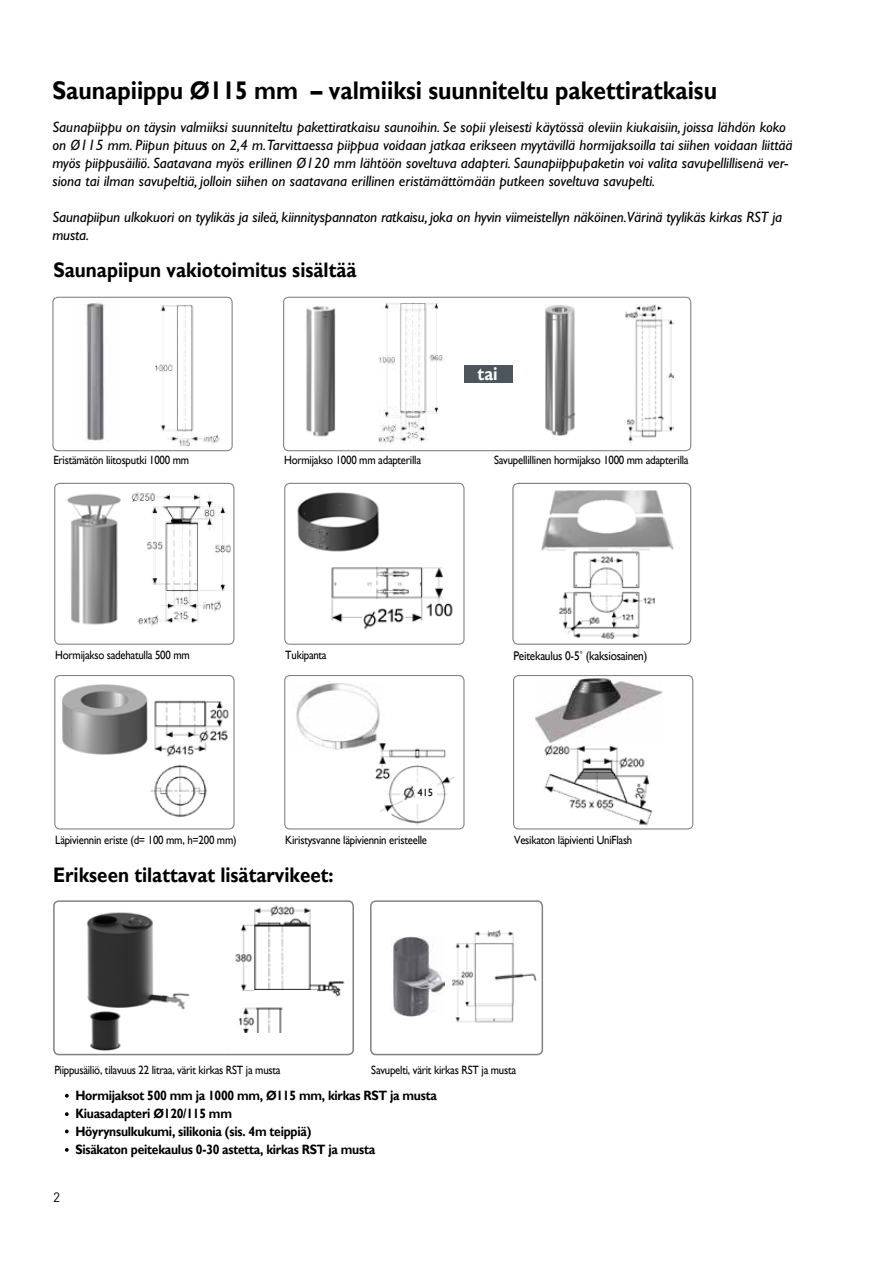
<style>
.page{position:relative;width:893px;height:1263px;background:#fff}
.page>*{position:absolute;margin:0;border:0;box-sizing:border-box;transform-origin:0 0}
.t1{font:700 25.5px "Gill Sans";color:#000;scale:.9 1}
.t2{font:700 21px "Gill Sans";color:#000;scale:.9 1}
.t3{font:700 18.3px "Gill Sans";color:#fff;scale:.9 1}
.t4{font:italic 15px/18px "Gill Sans";color:#000}
.t5{font:700 13.5px/18px "Gill Sans";letter-spacing:-.02em;color:#000;scale:.9 1}
.t6{font:13.5px "DIN";color:#000}
.t7{font:12.6px "Gill Sans";letter-spacing:-.02em;color:#000;scale:.9 1}
.t8{font:12px "Gill Sans";letter-spacing:-.02em;color:#000;scale:.9 1}
.t9{font:10.5px "Gill Sans";color:#000}
</style>
<div class="page">
<div style="left:284px;top:675px;width:180px;height:154px;border:1px solid #818181;border-radius:5px"></div>
<img style="left:296px;top:683px;width:84px;height:67px">
<img style="left:373px;top:743px;width:82px;height:82px">
<div style="left:416px;top:785px;width:21px;height:17px;background:#fff"></div>
<div style="left:513px;top:675px;width:180px;height:154px;border:1px solid #818181;border-radius:5px"></div>
<img style="left:544px;top:746px;width:109px;height:79px">
<img style="left:535px;top:678px;width:128px;height:65px">
<div style="left:54px;top:675px;width:181px;height:154px;border:1px solid #818181;border-radius:5px"></div>
<img style="left:150px;top:700px;width:79px;height:118px">
<img style="left:62px;top:684px;width:86px;height:71px">
<div style="left:54px;top:483px;width:180px;height:162px;border:1px solid #818181;border-radius:5px"></div>
<img style="left:67px;top:494px;width:54px;height:131px">
<img style="left:132px;top:488px;width:101px;height:140px">
<div style="left:52px;top:297px;width:181px;height:154px;border:1px solid #818181;border-radius:5px"></div>
<img style="left:86px;top:302px;width:18px;height:139px">
<img style="left:155px;top:304px;width:65px;height:142px">
<div style="left:284px;top:483px;width:180px;height:162px;border:1px solid #818181;border-radius:5px"></div>
<img style="left:331px;top:566px;width:122px;height:63px">
<img style="left:297px;top:492px;width:82px;height:60px">
<img style="left:541px;top:490px;width:133px;height:61px">
<div style="left:512px;top:483px;width:179px;height:162px;border:1px solid #818181;border-radius:5px"></div>
<img style="left:559px;top:551px;width:95px;height:88px">
<div style="left:283px;top:297px;width:408px;height:154px;border:1px solid #818181;border-radius:5px"></div>
<img style="left:378px;top:302px;width:68px;height:143px">
<img style="left:306px;top:306px;width:30px;height:131px">
<svg style="left:65px;top:1094px;width:4px;height:4px"></svg>
<svg style="left:65px;top:1129px;width:4px;height:4px"></svg>
<svg style="left:65px;top:1112px;width:4px;height:4px"></svg>
<svg style="left:65px;top:1148px;width:4px;height:4px"></svg>
<div style="left:370px;top:900px;width:173px;height:155px;border:2px solid #818181;border-radius:5px"></div>
<img style="left:452px;top:930px;width:85px;height:93px">
<img style="left:391px;top:936px;width:53px;height:80px">
<img style="left:227px;top:905px;width:118px;height:144px">
<img style="left:60px;top:912px;width:137px;height:144px">
<div style="left:53px;top:900px;width:301px;height:155px;border:2px solid #818181;border-radius:5px"></div>
<div style="left:223px;top:1034px;width:63px;height:14px;background:#fff"></div>
<div style="left:254px;top:990px;width:62px;height:15px;background:#fff"></div>
<div style="left:286px;top:1004px;width:32px;height:14px;background:#fff"></div>
<img style="left:625px;top:304px;width:49px;height:140px">
<img style="left:545px;top:305px;width:30px;height:131px">
<div style="left:464px;top:365px;width:49px;height:18px;background:#4c565c"></div>
<h1 class="t1" style="left:52px;top:75px;width:740px">Saunapiippu Ø115 mm – valmiiksi suunniteltu pakettiratkaisu</h1>
<p class="t4" style="left:52px;top:118px;width:742px">Saunapiippu on täysin valmiiksi suunniteltu pakettiratkaisu saunoihin. Se sopii yleisesti käytössä oleviin kiukaisiin, joissa lähdön koko on Ø115 mm. Piipun pituus on 2,4 m.Tarvittaessa piippua voidaan jatkaa erikseen myytävillä hormijaksoilla tai siihen voidaan liittää myös piippusäiliö. Saatavana myös erillinen Ø120 mm lähtöön soveltuva adapteri. Saunapiippupaketin voi valita savupellillisenä ver&shy;siona tai ilman savupeltiä, jolloin siihen on saatavana erillinen eristämättömään putkeen soveltuva savupelti.</p>
<p class="t4" style="left:52px;top:208px;width:731px">Saunapiipun ulkokuori on tyylikäs ja sileä, kiinnityspannaton ratkaisu, joka on hyvin viimeistellyn näköinen.Värinä tyylikäs kirkas RST ja musta.</p>
<h2 class="t2" style="left:53px;top:258px;width:338px">Saunapiipun vakiotoimitus sisältää</h2>
<p class="t8" style="left:53px;top:453px;width:152px">Eristämätön liitosputki 1000 mm</p>
<p class="t8" style="left:55px;top:648px;width:151px">Hormijakso sadehatulla 500 mm</p>
<p class="t3" style="left:478px;top:363px;width:24px">tai</p>
<p class="t8" style="left:284px;top:453px;width:154px">Hormijakso 1000 mm adapterilla</p>
<p class="t8" style="left:494px;top:453px;width:218px">Savupellillinen hormijakso 1000 mm adapterilla</p>
<p class="t8" style="left:285px;top:648px;width:47px">Tukipanta</p>
<p class="t7" style="left:513px;top:648px;width:150px">Peitekaulus 0-5˚ (kaksiosainen)</p>
<p class="t9" style="left:417px;top:786px;width:17px">415</p>
<p class="t8" style="left:55px;top:833px;width:203px">Läpiviennin eriste (d= 100 mm, h=200 mm)</p>
<p class="t8" style="left:514px;top:833px;width:133px">Vesikaton läpivienti UniFlash</p>
<p class="t8" style="left:285px;top:833px;width:159px">Kiristysvanne läpiviennin eristeelle</p>
<h2 class="t2" style="left:53px;top:862px;width:313px">Erikseen tilattavat lisätarvikeet:</h2>
<p class="t8" style="left:54px;top:1063px;width:253px">Piippusäiliö, tilavuus 22 litraa, värit kirkas RST ja musta</p>
<p class="t8" style="left:371px;top:1063px;width:162px">Savupelti, värit kirkas RST ja musta</p>
<p class="t5" style="left:75px;top:1086px;width:403px">Hormijaksot 500 mm ja 1000 mm, Ø115 mm, kirkas RST ja musta Kiuasadapteri Ø120/115 mm<br>Höyrynsulkukumi, silikonia (sis. 4m teippiä)<br>Sisäkaton peitekaulus 0-30 astetta, kirkas RST ja musta</p>
<p class="t6" style="left:53px;top:1188px;width:9px">2</p>
</div>
